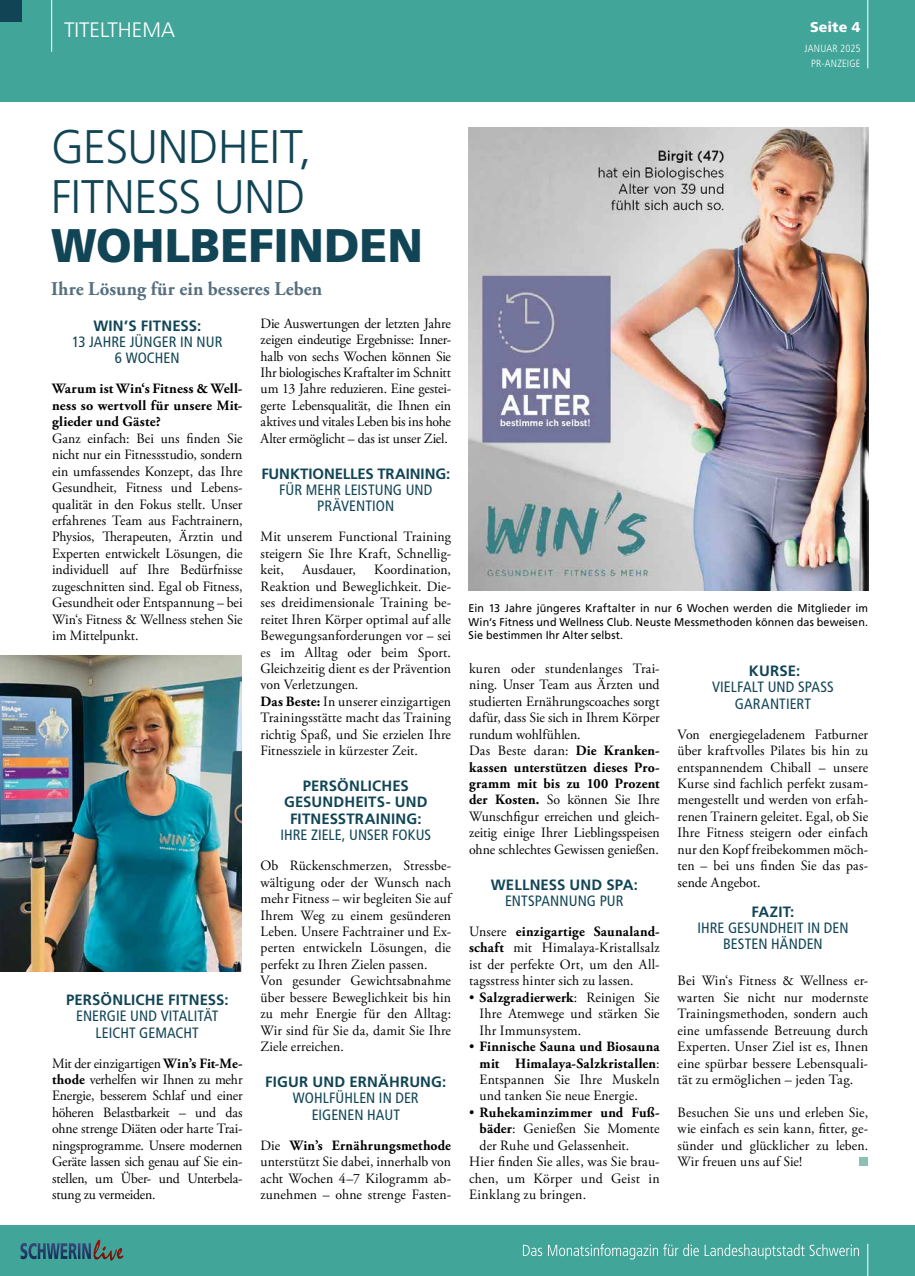
<style>
.page{position:relative;width:915px;height:1276px;background:#fff}
.page>*{position:absolute;margin:0;border:0;box-sizing:border-box;transform-origin:0 0}
.t1{font:300 47.1px/49.3px "Frutiger LT Pro";letter-spacing:-.01em;color:#114556}
.t2{font:900 47.1px "Frutiger LT Pro";color:#114556}
.t3{font:300 20.85px "Frutiger LT Pro";color:#fff}
.t4{font:700 19.5px "Adobe Garamond Pro";letter-spacing:.005em;color:#566f7e}
.t5{font:condensed 15px/16.5px "Frutiger LT Pro";letter-spacing:.005em;color:#114556;text-align:center}
.t6{font:700 15px/16.5px "Frutiger LT Pro";letter-spacing:.01em;color:#114556;text-align:center}
.t7{font:14.25px/16.5px "Adobe Garamond Pro";letter-spacing:.005em;color:#000;text-align:justify}
.t8{font:700 14.25px/16.5px "Adobe Garamond Pro";letter-spacing:.015em;color:#000;text-align:justify}
.t9{font:900 14.25px "Frutiger LT Pro";letter-spacing:.005em;color:#fff}
.t10{font:11.25px/13.5px "Frutiger LT Pro";letter-spacing:.01em;color:#000;text-align:justify;scale:.96 1}
.t11{font:300 condensed 10.5px/15px "Frutiger LT Pro";letter-spacing:.015em;color:#fff;text-align:right}
.s1{font-weight:700}
.s2{font-weight:400}
</style>
<div class="page">
<div style="left:0;top:0;width:914px;height:102px;background:#42a599"></div>
<hr style="left:867px;top:0;width:1px;height:68px;background:#fff">
<hr style="left:914px;top:0;width:1px;height:102px;background:#42a599">
<div style="left:0;top:1225px;width:914px;height:51px;background:#42a599"></div>
<hr style="left:914px;top:1225px;width:1px;height:51px;background:#42a599">
<hr style="left:867px;top:1243px;width:1px;height:33px;background:#fff">
<hr style="left:51px;top:0;width:1px;height:52px;background:#fff">
<svg style="left:522px;top:1243px;width:336px;height:16px"></svg>
<svg style="left:20px;top:1239px;width:95px;height:21px"></svg>
<div style="left:0;top:0;width:21px;height:21px;background:#114556"></div>
<div style="left:859px;top:1157px;width:8px;height:9px;background:#8bc0b7"></div>
<img style="left:468px;top:128px;width:399px;height:463px">
<img style="left:0;top:656px;width:242px;height:316px">
<h2 class="t3" style="left:64px;top:17px;width:23px">TITELTHEMA</h2>
<p class="t9" style="left:809px;top:18px;width:52px">Seite 4</p>
<p class="t11" style="left:804px;top:41px;width:57px">JANUAR 2025<br>PR-ANZEIGE</p>
<h1 class="t1" style="left:51px;top:122px;width:262px">GESUNDHEIT,<br>FITNESS UND</h1>
<h1 class="t2" style="left:51px;top:217px;width:373px">WOHLBEFINDEN</h1>
<h3 class="t4" style="left:51px;top:277px;width:272px">Ihre Lösung für ein besseres Leben</h3>
<p class="t6" style="left:93px;top:317px;width:109px">WIN’S FITNESS:</p>
<p class="t5" style="left:72px;top:334px;width:152px">13 JAHRE JÜNGER IN NUR<br>6 WOCHEN</p>
<p class="t8" style="left:52px;top:381px;width:192px">Warum ist Win‘s Fitness &amp; Well&shy;ness so wertvoll für unsere Mit&shy;glieder und Gäste?</p>
<p class="t7" style="left:52px;top:430px;width:192px">Ganz einfach: Bei uns finden Sie nicht nur ein Fitnessstudio, sondern ein umfassendes Konzept, das Ihre Gesundheit, Fitness und Lebens&shy;qualität in den Fokus stellt. Unser erfahrenes Team aus Fachtrainern, Physios, Therapeuten, Ärztin und Experten entwickelt Lösungen, die individuell auf Ihre Bedürfnisse zugeschnitten sind. Egal ob Fitness, Gesundheit oder Entspannung – bei Win‘s Fitness &amp; Wellness stehen Sie im Mittelpunkt.</p>
<p class="t6" style="left:66px;top:991px;width:164px">PERSÖNLICHE FITNESS:</p>
<p class="t5" style="left:76px;top:1008px;width:144px">ENERGIE UND VITALITÄT<br>LEICHT GEMACHT</p>
<p class="t7" style="left:52px;top:1055px;width:192px">Mit der einzigartigen <span class="s1">Win’s Fit-Me&shy;thode</span> verhelfen wir Ihnen zu mehr Energie, besserem Schlaf und einer höheren Belastbarkeit – und das ohne strenge Diäten oder harte Trai&shy;ningsprogramme. Unsere modernen Geräte lassen sich genau auf Sie ein&shy;stellen, um Über- und Unterbela&shy;stung zu vermeiden.</p>
<p class="t7" style="left:260px;top:315px;width:192px">Die Auswertungen der letzten Jahre zeigen eindeutige Ergebnisse: Inner&shy;halb von sechs Wochen können Sie Ihr biologisches Kraftalter im Schnitt um 13 Jahre reduzieren. Eine gestei&shy;gerte Lebensqualität, die Ihnen ein aktives und vitales Leben bis ins hohe Alter ermöglicht – das ist unser Ziel.</p>
<p class="t6" style="left:261px;top:465px;width:190px">FUNKTIONELLES TRAINING:</p>
<p class="t5" style="left:279px;top:482px;width:155px">FÜR MEHR LEISTUNG UND<br>PRÄVENTION</p>
<p class="t7" style="left:260px;top:529px;width:192px">Mit unserem Functional Training steigern Sie Ihre Kraft, Schnellig&shy;keit,</p>
<p class="t7" style="left:260px;top:562px;width:192px;text-align:left;text-indent:114px">Koordination,<br>Reaktion und Beweglichkeit. Die&shy;ses dreidimensionale Training be&shy;reitet Ihren Körper optimal auf alle<br>Bewegungsanforderungen vor – sei es im Alltag oder beim Sport.<br>Gleichzeitig dient es der Prävention von Verletzungen.<br><span class="s1">Das Beste:</span> In unserer einzigartigen<br>Trainingsstätte macht das Training richtig Spaß, und Sie erzielen Ihre<br>Fitnessziele in kürzester Zeit.</p>
<p class="t6" style="left:284px;top:777px;width:145px">PERSÖNLICHES<br>GESUNDHEITS- UND<br>FITNESSTRAINING:</p>
<p class="t5" style="left:280px;top:827px;width:152px">IHRE ZIELE, UNSER FOKUS</p>
<p class="t7" style="left:260px;top:858px;width:192px;text-align:left">Ob Rückenschmerzen, Stressbe&shy;wältigung oder der Wunsch nach mehr Fitness – wir begleiten Sie auf<br>Ihrem Weg zu einem gesünderen<br>Leben. Unsere Fachtrainer und Ex&shy;perten entwickeln Lösungen, die perfekt zu Ihren Zielen passen.<br>Von gesunder Gewichtsabnahme über bessere Beweglichkeit bis hin zu mehr Energie für den Alltag:<br>Wir sind für Sie da, damit Sie Ihre<br>Ziele erreichen.</p>
<p class="t6" style="left:265px;top:1073px;width:183px">FIGUR UND ERNÄHRUNG:</p>
<p class="t5" style="left:293px;top:1090px;width:127px">WOHLFÜHLEN IN DER<br>EIGENEN HAUT</p>
<p class="t7" style="left:260px;top:1137px;width:192px">Die <span class="s1">Win’s Ernährungsmethode </span>unterstützt Sie dabei, innerhalb von acht Wochen 4–7 Kilogramm ab&shy;zunehmen – ohne strenge Fasten-</p>
<p class="t7" style="left:302px;top:562px;width:55px">Ausdauer,</p>
<p class="t10" style="left:468px;top:602px;width:417px">Ein 13 Jahre jüngeres Kraftalter in nur 6 Wochen werden die Mitglieder im Win‘s Fitness und Wellness Club. Neuste Messmethoden können das beweisen.<br>Sie bestimmen Ihr Alter selbst.</p>
<p class="t7" style="left:469px;top:660px;width:192px;text-align:left">kuren oder stundenlanges Trai&shy;ning. Unser Team aus Ärzten und studierten Ernährungscoaches sorgt dafür, dass Sie sich in Ihrem Körper rundum wohlfühlen.<br>Das Beste daran: <span class="s1">Die Kranken&shy;kassen unterstützen dieses Pro&shy;gramm mit bis zu 100 Prozent der Kosten.</span> So können Sie Ihre<br>Wunschfigur erreichen und gleich&shy;zeitig einige Ihrer Lieblingsspeisen ohne schlechtes Gewissen genießen.</p>
<p class="t6" style="left:490px;top:876px;width:148px">WELLNESS UND SPA:</p>
<p class="t5" style="left:505px;top:893px;width:120px">ENTSPANNUNG PUR</p>
<p class="t7" style="left:469px;top:923px;width:192px">Unsere <span class="s1">einzigartige Saunaland&shy;schaft</span> mit Himalaya-Kristallsalz ist der perfekte Ort, um den All&shy;tagsstress hinter sich zu lassen.</p>
<p class="t7" style="left:479px;top:989px;width:181px;text-indent:-10px">• <span class="s1">Salzgradierwerk</span>: Reinigen Sie Ihre Atemwege und stärken Sie Ihr Immunsystem.</p>
<p class="t8" style="left:479px;top:1038px;width:181px;text-indent:-10px"><span class="s2">•</span> Finnische Sauna und Biosauna mit Himalaya-Salzkristallen<span class="s2">:<br>Entspannen Sie Ihre Muskeln und tanken Sie neue Energie.</span></p>
<p class="t8" style="left:469px;top:1104px;width:192px"><span class="s2">•</span> Ruhekaminzimmer und Fuß-</p>
<p class="t7" style="left:479px;top:1121px;width:181px"><span class="s1">bäder</span>: Genießen Sie Momente</p>
<p class="t7" style="left:479px;top:1137px;width:151px">der Ruhe und Gelassenheit.</p>
<p class="t7" style="left:469px;top:1154px;width:192px">Hier finden Sie alles, was Sie brau-</p>
<p class="t7" style="left:469px;top:1170px;width:192px">chen, um Körper und Geist in</p>
<p class="t7" style="left:469px;top:1187px;width:118px">Einklang zu bringen.</p>
<p class="t6" style="left:748px;top:662px;width:53px">KURSE:</p>
<p class="t5" style="left:711px;top:679px;width:123px">VIELFALT UND SPASS<br>GARANTIERT</p>
<p class="t7" style="left:677px;top:726px;width:192px">Von energiegeladenem Fatburner über kraftvolles Pilates bis hin zu entspannendem Chiball – unsere Kurse sind fachlich perfekt zusam&shy;mengestellt und werden von erfah&shy;renen Trainern geleitet. Egal, ob Sie Ihre Fitness steigern oder einfach nur den Kopf freibekommen möch&shy;ten – bei uns finden Sie das pas&shy;sende Angebot.</p>
<p class="t6" style="left:751px;top:903px;width:44px">FAZIT:</p>
<p class="t5" style="left:697px;top:919px;width:153px">IHRE GESUNDHEIT IN DEN<br>BESTEN HÄNDEN</p>
<p class="t7" style="left:677px;top:973px;width:192px">Bei Win‘s Fitness &amp; Wellness er&shy;warten Sie nicht nur modernste Trainingsmethoden, sondern auch eine umfassende Betreuung durch Experten. Unser Ziel ist es, Ihnen eine spürbar bessere Lebensquali&shy;tät zu ermöglichen – jeden Tag.</p>
<p class="t7" style="left:677px;top:1104px;width:192px">Besuchen Sie uns und erleben Sie, wie einfach es sein kann, fitter, ge&shy;sünder und glücklicher zu leben.<br>Wir freuen uns auf Sie!</p>
</div>
